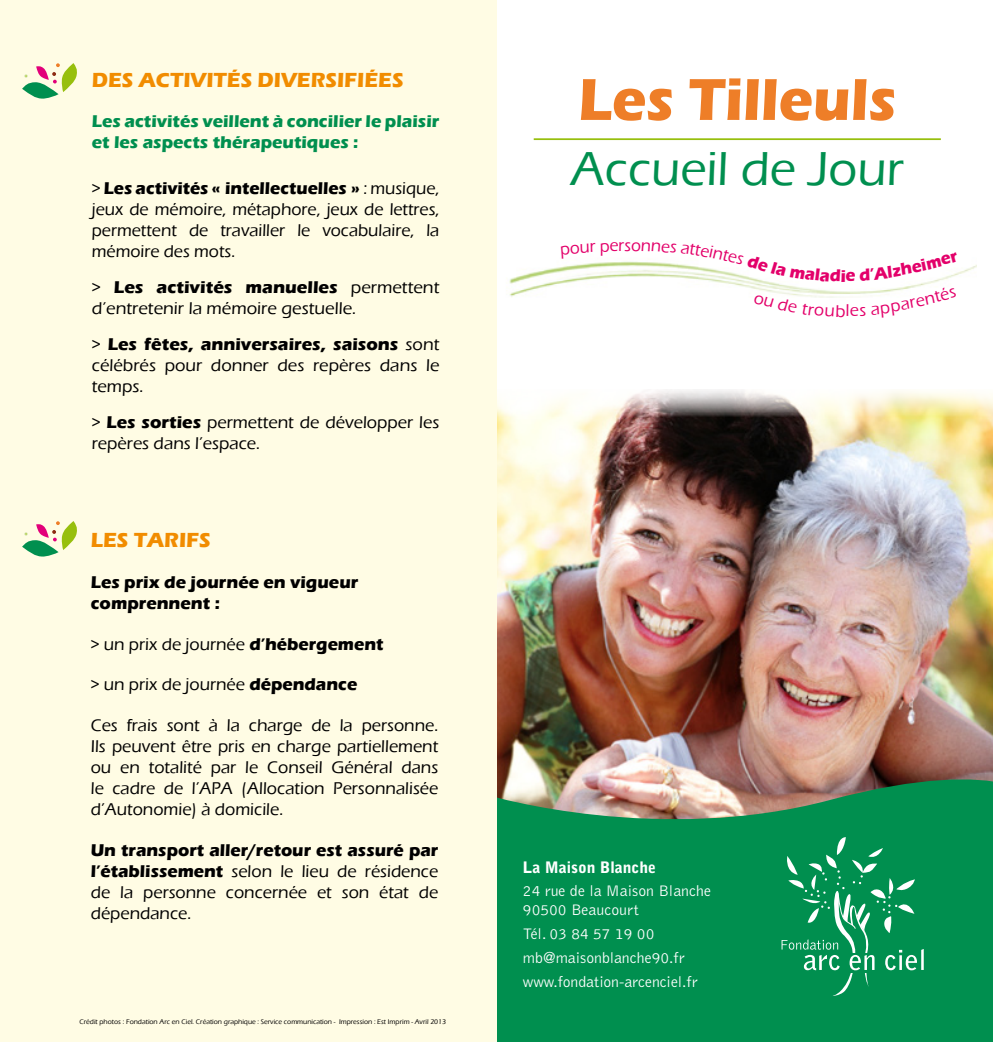
<style>
.page{position:relative;width:993px;height:1042px;background:#fff}
.page>*{position:absolute;margin:0;border:0;box-sizing:border-box;transform-origin:0 0}
.t1{font:700 61.25px "Eras ITC";color:#ee7e28;scale:.94 1}
.t2{font:500 49px "Eras ITC";color:#008f4f}
.t3{font:700 21px "Eras ITC";color:#f18c00}
.t4{font:500 17.5px/21px "Eras ITC";color:#000;text-align:justify}
.t5{font:700 17.5px/21px "Eras ITC";color:#008f4f}
.t6{font:700 17.5px/21px "Eras ITC";color:#000}
.t7{font:500 17.5px "Eras ITC";color:#e3006a;scale:.95 1}
.t8{font:500 17.5px "Eras ITC";color:#e3006a}
.t9{font:300 15.75px/23.8px "Bell Gothic Std";color:#fff}
.t10{font:900 15.75px "Bell Gothic Std";color:#fff}
.t11{font:500 7px "Eras ITC";color:#000}
.s1{font-weight:700}
</style>
<div class="page">
<img style="left:496px;top:417px;width:496px;height:334px">
<svg style="left:496px;top:751px;width:496px;height:291px;background:#27905b"></svg>
<svg style="left:781px;top:836px;width:142px;height:160px;background:#1c9b62"></svg>
<hr style="left:533px;top:138px;width:407px;height:2px;background:#97bf0d">
<svg style="left:496px;top:314px;width:496px;height:103px"></svg>
<div style="left:0;top:0;width:496px;height:1042px;background:#fffce4"></div>
<svg style="left:509px;top:261px;width:483px;height:63px"></svg>
<svg style="left:22px;top:63px;width:55px;height:36px"></svg>
<svg style="left:22px;top:521px;width:55px;height:36px"></svg>
<svg style="left:631px;top:261px;width:327px;height:56px"></svg>
<p class="t3" style="left:92px;top:67px;width:313px">DES ACTIVITÉS DIVERSIFIÉES</p>
<p class="t5" style="left:92px;top:111px;width:349px">Les activités veillent à concilier le plaisir et les aspects thérapeutiques :</p>
<p class="t4" style="left:92px;top:178px;width:349px">&gt; <span class="s1">Les activités « intellectuelles »</span> : musique, jeux de mémoire, métaphore, jeux de lettres, permettent de travailler le vocabulaire, la mémoire des mots.</p>
<p class="t4" style="left:92px;top:277px;width:349px">&gt; <span class="s1">Les activités manuelles</span> permettent d’entretenir la mémoire gestuelle.</p>
<p class="t4" style="left:92px;top:334px;width:349px">&gt; <span class="s1">Les fêtes, anniversaires, saisons</span> sont célébrés pour donner des repères dans le temps.</p>
<p class="t4" style="left:92px;top:412px;width:349px">&gt; <span class="s1">Les sorties</span> permettent de développer les repères dans l’espace.</p>
<p class="t3" style="left:91px;top:528px;width:121px">LES TARIFS</p>
<p class="t6" style="left:91px;top:571px;width:269px">Les prix de journée en vigueur comprennent :</p>
<p class="t4" style="left:91px;top:633px;width:294px">&gt; un prix de journée <span class="s1">d’hébergement</span></p>
<p class="t4" style="left:91px;top:674px;width:268px">&gt; un prix de journée <span class="s1">dépendance</span></p>
<p class="t4" style="left:91px;top:715px;width:349px">Ces frais sont à la charge de la personne.<br>Ils peuvent être pris en charge partiellement ou en totalité par le Conseil Général dans le cadre de l’APA (Allocation Personnalisée d’Autonomie) à domicile.</p>
<p class="t4" style="left:91px;top:840px;width:349px"><span class="s1">Un transport aller/retour est assuré par l’établissement</span> selon le lieu de résidence de la personne concernée et son état de dépendance.</p>
<p class="t11" style="left:79px;top:1017px;width:368px">Crédit photos : Fondation Arc en Ciel. Création graphique : Service communication - Impression : Est Imprim - Avril 2013</p>
<h1 class="t1" style="left:578px;top:64px;width:340px">Les Tilleuls</h1>
<h2 class="t2" style="left:570px;top:141px;width:334px">Accueil de Jour</h2>
<p class="t7" style="left:624px;top:235px;width:9px">s</p>
<p class="t8" style="left:835px;top:301px;width:12px">b</p>
<p class="t10" style="left:522px;top:857px;width:134px">La Maison Blanche</p>
<p class="t9" style="left:522px;top:882px;width:189px;line-height:18.9px">24 rue de la Maison Blanche<br>90500 Beaucourt</p>
<p class="t9" style="left:522px;top:922px;width:176px">Tél. 03 84 57 19 00 mb@maisonblanche90.fr www.fondation-arcenciel.fr</p>
</div>
